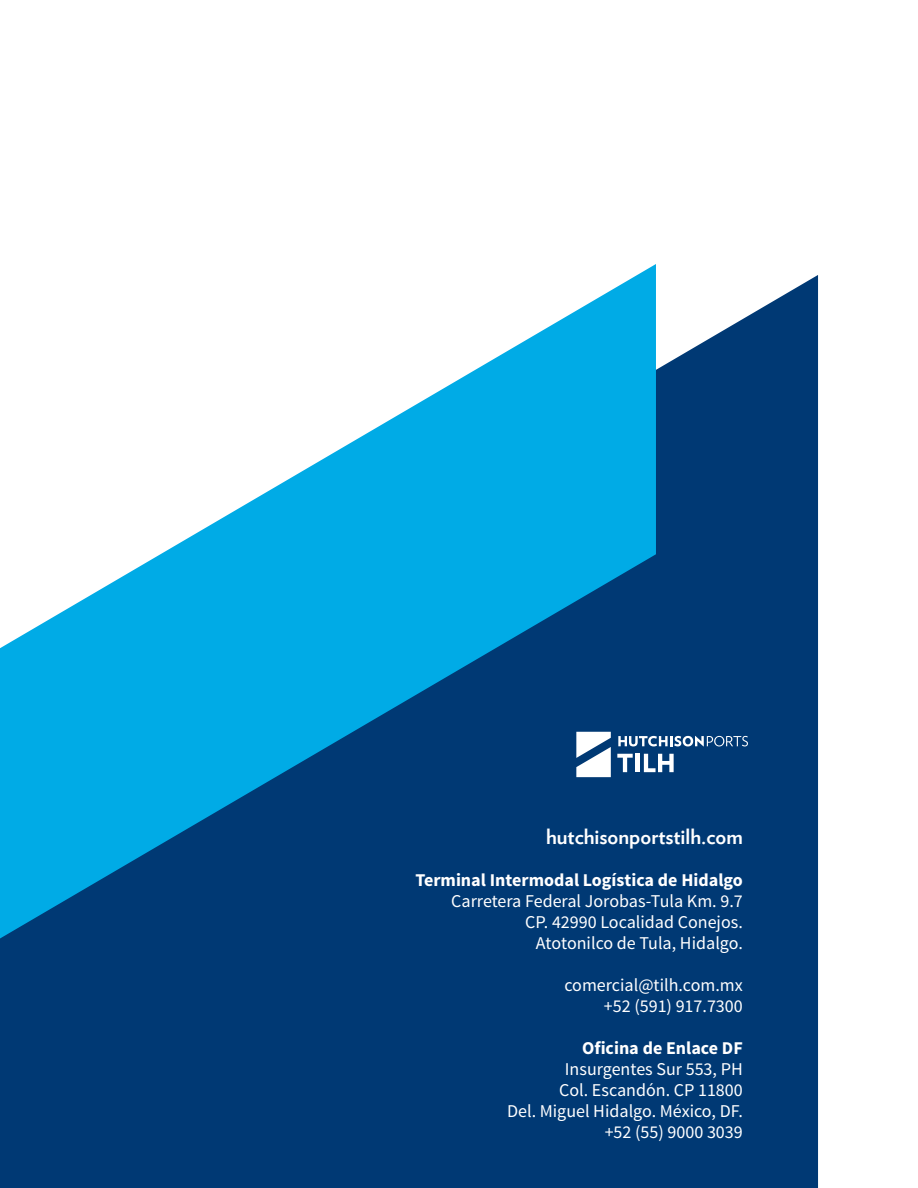
<style>
.page{position:relative;width:918px;height:1188px;background:#fff}
.page>*{position:absolute;margin:0;border:0;box-sizing:border-box;transform-origin:0 0}
.t1{font:700 21px "Verlag";color:#fff}
.t2{font:18px/21px "Source Sans Pro";color:#fff;text-align:right}
.t3{font:700 18px "Source Sans Pro";color:#fff}
</style>
<div class="page">
<div style="left:0;top:275px;width:818px;height:913px;background:#003974"></div>
<svg style="left:0;top:264px;width:656px;height:705px"></svg>
<svg style="left:618px;top:736px;width:130px;height:10px"></svg>
<svg style="left:576px;top:732px;width:35px;height:45px"></svg>
<svg style="left:617px;top:754px;width:16px;height:18px"></svg>
<div style="left:635px;top:754px;width:5px;height:18px;background:#fff"></div>
<svg style="left:644px;top:754px;width:30px;height:18px"></svg>
<p class="t1" style="left:546px;top:820px;width:198px">hutchisonportstilh.com</p>
<p class="t3" style="left:415px;top:868px;width:329px">Terminal Intermodal Logística de Hidalgo</p>
<p class="t2" style="left:451px;top:891px;width:293px">Carretera Federal Jorobas-Tula Km. 9.7<br>CP. 42990 Localidad Conejos.<br>Atotonilco de Tula, Hidalgo.</p>
<p class="t2" style="left:564px;top:975px;width:180px">comercial@tilh.com.mx +52 (591) 917.7300</p>
<p class="t3" style="left:582px;top:1036px;width:162px">Oficina de Enlace DF</p>
<p class="t2" style="left:507px;top:1059px;width:237px">Insurgentes Sur 553, PH<br>Col. Escandón. CP 11800<br>Del. Miguel Hidalgo. México, DF. +52 (55) 9000 3039</p>
</div>
